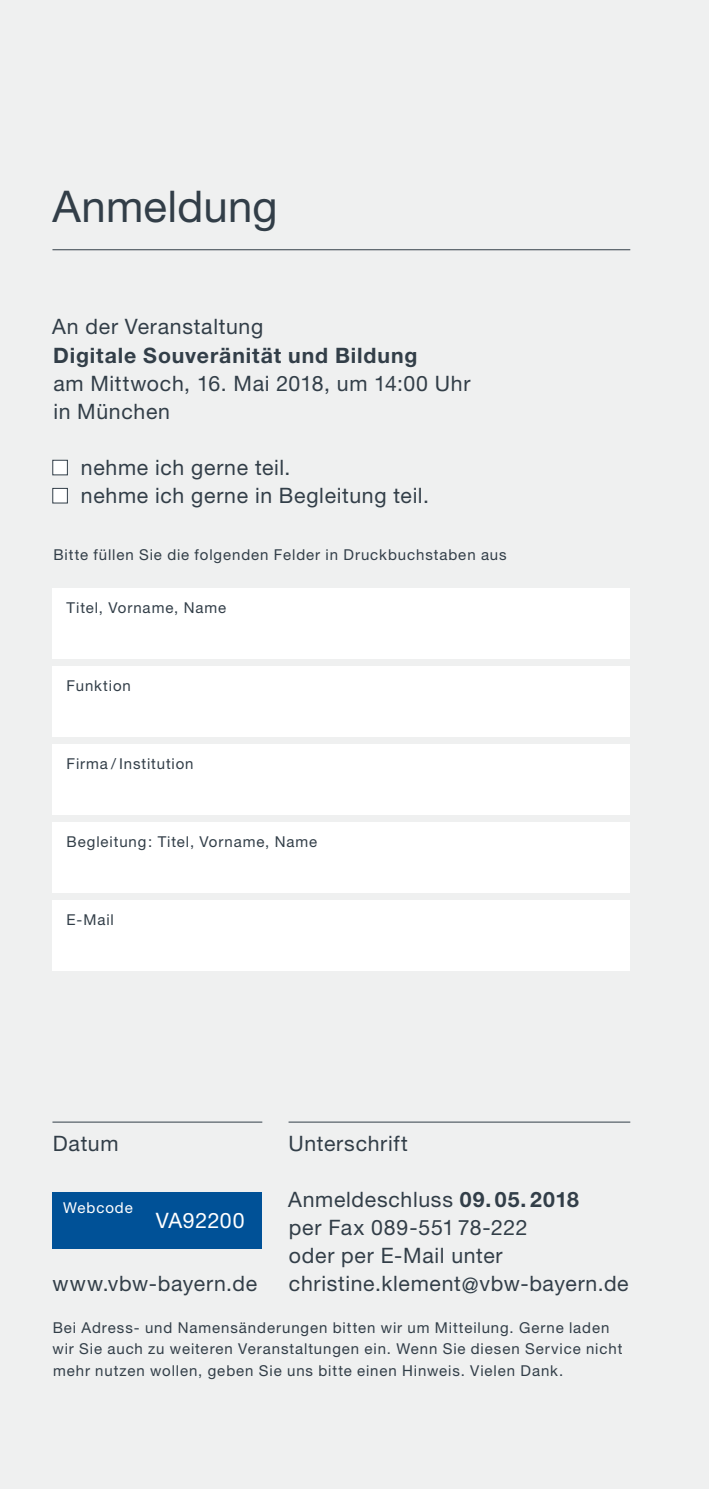
<style>
.page{position:relative;width:709px;height:1489px;background:#fff}
.page>*{position:absolute;margin:0;border:0;box-sizing:border-box;transform-origin:0 0}
.t1{font:43.75px "Helvetica Neue LT Pro";letter-spacing:.005em;color:#323e48}
.t2{font:21.25px/28.2px "Helvetica Neue LT Pro";letter-spacing:.03em;color:#323e48}
.t3{font:700 21.25px "Helvetica Neue LT Pro";letter-spacing:.045em;color:#323e48}
.t4{font:21.25px "Helvetica Neue LT Pro";letter-spacing:.025em;color:#fff}
.t5{font:15px/21.2px "Helvetica Neue LT Pro";letter-spacing:.06em;color:#323e48}
.t6{font:15px "Helvetica Neue LT Pro";letter-spacing:.065em;color:#fff}
.s1{font-weight:700}
</style>
<div class="page">
<div style="left:0;top:0;width:709px;height:1488px;background:#eff0f0"></div>
<hr style="left:52px;top:249px;width:578px;height:1px;background:#323e48">
<div style="left:53px;top:460px;width:14px;height:15px;background:#fff"></div>
<div style="left:52px;top:460px;width:16px;height:15px;border:1px solid #323e48"></div>
<div style="left:53px;top:488px;width:14px;height:15px;background:#fff"></div>
<div style="left:52px;top:488px;width:16px;height:15px;border:1px solid #323e48"></div>
<hr style="left:52px;top:1121px;width:210px;height:1px;background:#323e48">
<hr style="left:288px;top:1121px;width:342px;height:1px;background:#323e48">
<div style="left:52px;top:587px;width:578px;height:71px;background:#fff"></div>
<div style="left:52px;top:665px;width:578px;height:71px;background:#fff"></div>
<div style="left:52px;top:743px;width:578px;height:71px;background:#fff"></div>
<div style="left:52px;top:821px;width:578px;height:71px;background:#fff"></div>
<div style="left:52px;top:899px;width:578px;height:71px;background:#fff"></div>
<div style="left:52px;top:1191px;width:210px;height:57px;background:#005197"></div>
<h1 class="t1" style="left:52px;top:179px;width:227px">Anmeldung</h1>
<h2 class="t2" style="left:52px;top:312px;width:213px">An der Veranstaltung</h2>
<h2 class="t3" style="left:53px;top:341px;width:366px">Digitale Souveränität und Bildung</h2>
<h2 class="t2" style="left:53px;top:368px;width:418px">am Mittwoch, 16. Mai 2018, um 14:00 Uhr in München</h2>
<h2 class="t2" style="left:81px;top:453px;width:349px">nehme ich gerne teil.<br>nehme ich gerne in Begleitung teil.</h2>
<p class="t5" style="left:53px;top:543px;width:455px">Bitte füllen Sie die folgenden Felder in Druckbuchstaben aus</p>
<p class="t5" style="left:67px;top:596px;width:161px">Titel, Vorname, Name</p>
<p class="t5" style="left:67px;top:674px;width:66px">Funktion</p>
<p class="t5" style="left:67px;top:752px;width:128px">Firma / Institution</p>
<p class="t5" style="left:67px;top:830px;width:252px">Begleitung: Titel, Vorname, Name</p>
<p class="t5" style="left:67px;top:908px;width:49px">E-Mail</p>
<h2 class="t2" style="left:53px;top:1128px;width:67px">Datum</h2>
<h2 class="t2" style="left:288px;top:1128px;width:121px">Unterschrift</h2>
<p class="t6" style="left:63px;top:1198px;width:71px">Webcode</p>
<h2 class="t4" style="left:156px;top:1206px;width:90px">VA92200</h2>
<h2 class="t2" style="left:288px;top:1184px;width:292px">Anmeldeschluss <span class="s1">09. 05. 2018 </span>per Fax 089-551 78-222<br>oder per E-Mail unter</h2>
<h2 class="t2" style="left:52px;top:1268px;width:206px">www.vbw-bayern.de</h2>
<h2 class="t2" style="left:289px;top:1268px;width:341px">christine.klement@vbw-bayern.de</h2>
<p class="t5" style="left:52px;top:1316px;width:571px">Bei Adress- und Namensänderungen bitten wir um Mitteilung. Gerne laden wir Sie auch zu weiteren Veranstaltungen ein. Wenn Sie diesen Service nicht mehr nutzen wollen, geben Sie uns bitte einen Hinweis. Vielen Dank.</p>
</div>
